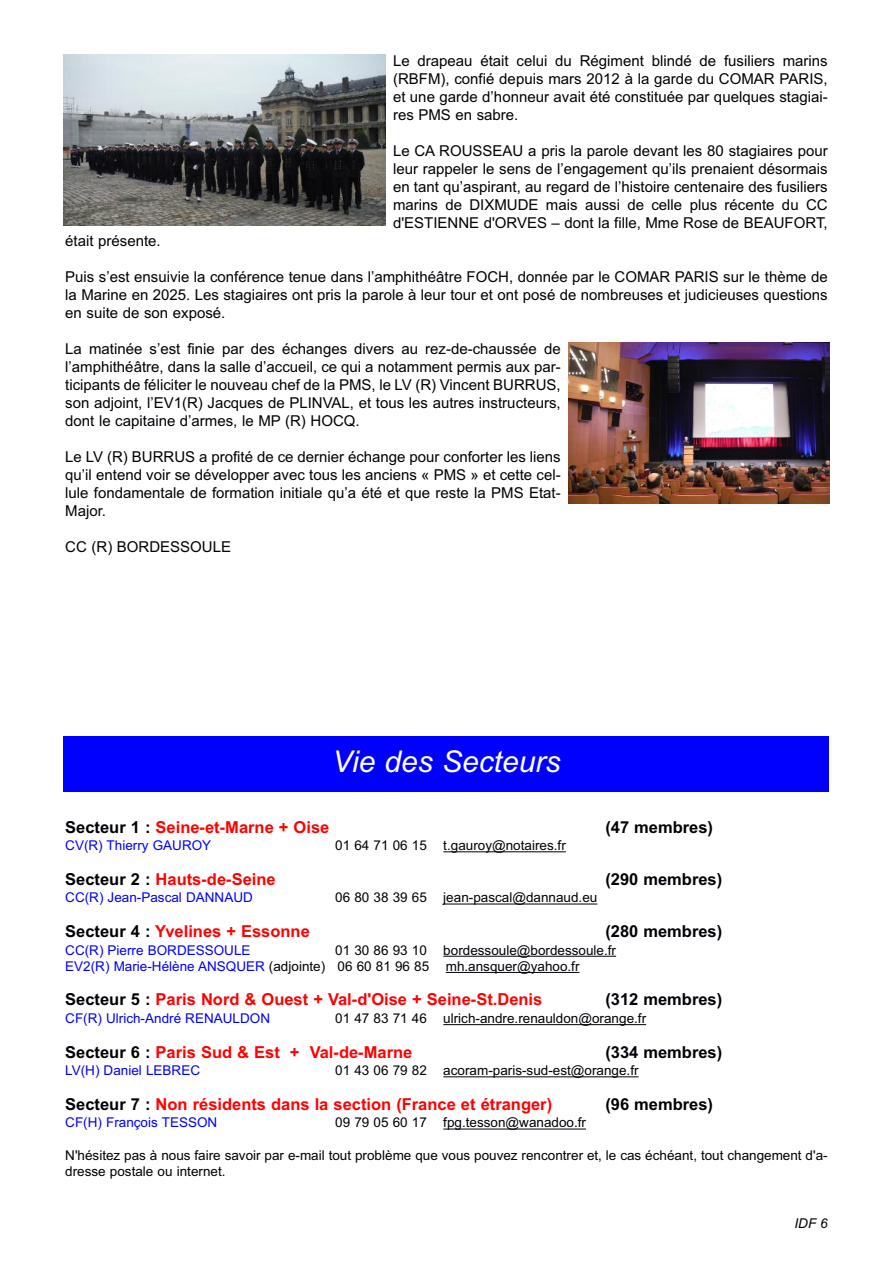
<style>
.page{position:relative;width:893px;height:1263px;background:#fff}
.page>*{position:absolute;margin:0;border:0;box-sizing:border-box;transform-origin:0 0}
.t1{font:italic 30px "Arial";color:#fff}
.t2{font:700 16.5px "Arial";color:#f00}
.t3{font:700 16.5px "Arial";color:#000006}
.t4{font:15px/18px "Arial";color:#000006;text-align:justify}
.t5{font:13.5px/16.2px "Arial";color:#000006}
.t6{font:13.5px "Arial";color:#00f}
.t7{font:italic 13.5px "Arial";color:#000006}
.s1{color:#000006}
.s2{color:#00f}
</style>
<div class="page">
<div style="left:64px;top:737px;width:765px;height:55px;background:#00f"></div>
<hr style="left:443px;top:851px;width:123px;height:1px;background:#000006">
<hr style="left:443px;top:903px;width:154px;height:1px;background:#000006">
<hr style="left:443px;top:956px;width:173px;height:1px;background:#000006">
<hr style="left:446px;top:972px;width:133px;height:1px;background:#000006">
<hr style="left:443px;top:1024px;width:203px;height:1px;background:#000006">
<hr style="left:443px;top:1076px;width:196px;height:1px;background:#000006">
<hr style="left:443px;top:1128px;width:143px;height:1px;background:#000006">
<img style="left:64px;top:55px;width:321px;height:170px">
<img style="left:568px;top:343px;width:261px;height:160px">
<p class="t4" style="left:393px;top:52px;width:436px">Le drapeau était celui du Régiment blindé de fusiliers marins (RBFM), confié depuis mars 2012 à la garde du COMAR PARIS, et une garde d’honneur avait été constituée par quelques stagiai&shy;res PMS en sabre.</p>
<p class="t4" style="left:393px;top:142px;width:436px">Le CA ROUSSEAU a pris la parole devant les 80 stagiaires pour leur rappeler le sens de l’engagement qu’ils prenaient désormais en tant qu’aspirant, au regard de l’histoire centenaire des fusiliers marins de DIXMUDE mais aussi de celle plus récente du CC d'ESTIENNE d'ORVES – dont la fille, Mme Rose de BEAUFORT,</p>
<p class="t4" style="left:65px;top:232px;width:97px">était présente.</p>
<p class="t4" style="left:65px;top:268px;width:764px">Puis s’est ensuivie la conférence tenue dans l’amphithéâtre FOCH, donnée par le COMAR PARIS sur le thème de la Marine en 2025. Les stagiaires ont pris la parole à leur tour et ont posé de nombreuses et judicieuses questions en suite de son exposé.</p>
<p class="t4" style="left:65px;top:340px;width:497px">La matinée s’est finie par des échanges divers au rez-de-chaussée de l’amphithéâtre, dans la salle d’accueil, ce qui a notamment permis aux par&shy;ticipants de féliciter le nouveau chef de la PMS, le LV (R) Vincent BURRUS, son adjoint, l’EV1(R) Jacques de PLINVAL, et tous les autres instructeurs, dont le capitaine d’armes, le MP (R) HOCQ.</p>
<p class="t4" style="left:65px;top:448px;width:497px">Le LV (R) BURRUS a profité de ce dernier échange pour conforter les liens qu’il entend voir se développer avec tous les anciens « PMS » et cette cel&shy;lule fondamentale de formation initiale qu’a été et que reste la PMS Etat-Major.</p>
<p class="t4" style="left:65px;top:538px;width:167px">CC (R) BORDESSOULE</p>
<h1 class="t1" style="left:333px;top:744px;width:229px">Vie des Secteurs</h1>
<p class="t2" style="left:65px;top:817px;width:266px"><span class="s1">Secteur 1 :</span> Seine-et-Marne + Oise</p>
<p class="t3" style="left:605px;top:817px;width:109px">(47 membres)</p>
<p class="t6" style="left:65px;top:838px;width:148px">CV(R) Thierry GAUROY</p>
<p class="t5" style="left:335px;top:837px;width:232px">01 64 71 06 15 t.gauroy@notaires.fr</p>
<p class="t2" style="left:65px;top:869px;width:212px"><span class="s1">Secteur 2 :</span> Hauts-de-Seine</p>
<p class="t3" style="left:605px;top:869px;width:118px">(290 membres)</p>
<p class="t6" style="left:65px;top:890px;width:189px">CC(R) Jean-Pascal DANNAUD</p>
<p class="t5" style="left:335px;top:890px;width:264px">06 80 38 39 65 jean-pascal@dannaud.eu</p>
<p class="t2" style="left:65px;top:922px;width:246px"><span class="s1">Secteur 4 :</span> Yvelines + Essonne</p>
<p class="t3" style="left:605px;top:922px;width:118px">(280 membres)</p>
<p class="t6" style="left:65px;top:942px;width:187px">CC(R) Pierre BORDESSOULE</p>
<p class="t5" style="left:65px;top:942px;width:552px;text-indent:270px">01 30 86 93 10 bordessoule@bordessoule.fr<br><span class="s2">EV2(R) Marie-Hélène ANSQUER</span> (adjointe) 06 60 81 96 85 mh.ansquer@yahoo.fr</p>
<p class="t2" style="left:65px;top:990px;width:479px"><span class="s1">Secteur 5 :</span> Paris Nord &amp; Ouest + Val-d'Oise + Seine-St.Denis</p>
<p class="t3" style="left:605px;top:990px;width:118px">(312 membres)</p>
<p class="t6" style="left:65px;top:1010px;width:206px">CF(R) Ulrich-André RENAULDON</p>
<p class="t5" style="left:335px;top:1010px;width:312px">01 47 83 71 46 ulrich-andre.renauldon@orange.fr</p>
<p class="t2" style="left:65px;top:1042px;width:349px"><span class="s1">Secteur 6 :</span> Paris Sud &amp; Est + Val-de-Marne</p>
<p class="t3" style="left:605px;top:1042px;width:118px">(334 membres)</p>
<p class="t6" style="left:65px;top:1063px;width:136px">LV(H) Daniel LEBREC</p>
<p class="t5" style="left:335px;top:1062px;width:305px">01 43 06 79 82 acoram-paris-sud-est@orange.fr</p>
<p class="t2" style="left:65px;top:1094px;width:488px"><span class="s1">Secteur 7 :</span> Non résidents dans la section (France et étranger)</p>
<p class="t3" style="left:605px;top:1094px;width:109px">(96 membres)</p>
<p class="t6" style="left:65px;top:1115px;width:154px">CF(H) François TESSON</p>
<p class="t5" style="left:335px;top:1115px;width:252px">09 79 05 60 17 fpg.tesson@wanadoo.fr</p>
<p class="t5" style="left:65px;top:1147px;width:764px">N'hésitez pas à nous faire savoir par e-mail tout problème que vous pouvez rencontrer et, le cas échéant, tout changement d'a&shy;dresse postale ou internet.</p>
<p class="t7" style="left:794px;top:1215px;width:35px">IDF 6</p>
</div>
